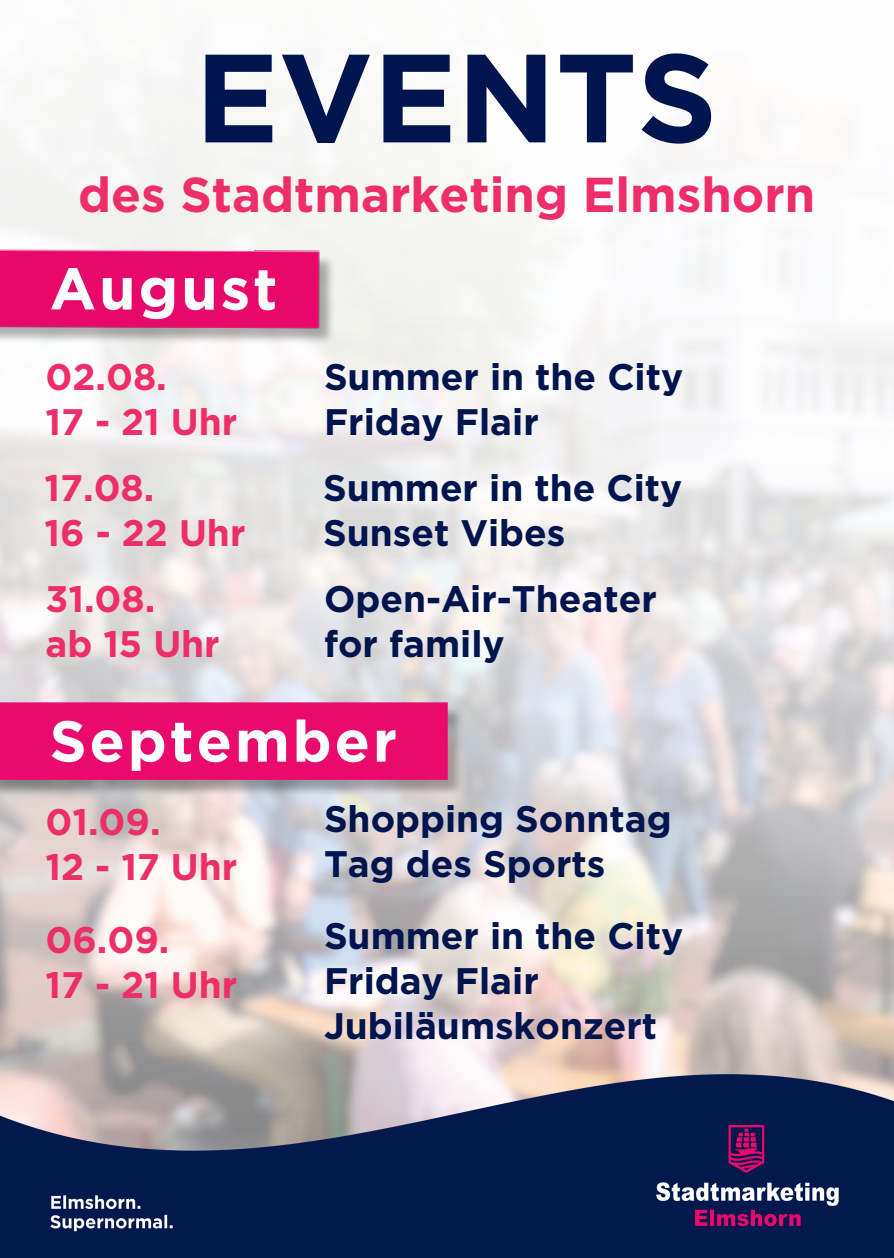
<style>
.page{position:relative;width:894px;height:1258px;background:#fff}
.page>*{position:absolute;margin:0;border:0;box-sizing:border-box;transform-origin:0 0}
.t1{font:700 125.4px "Gotham";color:#00144e}
.t2{font:700 58.8px "Gotham";letter-spacing:.045em;color:#fff}
.t3{font:700 57.9px "Gotham";letter-spacing:.05em;color:#fff}
.t4{font:700 48.9px "Gotham";color:#ee2e69}
.t5{font:700 36.9px/45px "Gotham";color:#00144e}
.t6{font:700 36.9px "Gotham";color:#ee2e69}
</style>
<div class="page">
<img style="left:0;top:1058px;width:893px;height:200px">
<img style="left:0;top:249px;width:406px;height:100px">
<img style="left:0;top:701px;width:534px;height:99px">
<p class="t1" style="left:195px;top:22px;width:523px">EVENTS</p>
<h2 class="t4" style="left:78px;top:165px;width:738px">des Stadtmarketing Elmshorn</h2>
<h1 class="t2" style="left:50px;top:253px;width:229px">August</h1>
<p class="t6" style="left:45px;top:355px;width:123px">02.08.</p>
<p class="t6" style="left:45px;top:400px;width:193px">17 - 21 Uhr</p>
<p class="t6" style="left:45px;top:465px;width:111px">17.08.</p>
<p class="t6" style="left:45px;top:510px;width:202px">16 - 22 Uhr</p>
<p class="t6" style="left:45px;top:576px;width:111px">31.08.</p>
<p class="t6" style="left:45px;top:621px;width:176px">ab 15 Uhr</p>
<p class="t5" style="left:324px;top:354px;width:360px">Summer in the City</p>
<p class="t5" style="left:324px;top:399px;width:216px">Friday Flair</p>
<p class="t5" style="left:323px;top:465px;width:360px">Summer in the City</p>
<p class="t5" style="left:323px;top:510px;width:244px">Sunset Vibes</p>
<p class="t5" style="left:324px;top:576px;width:334px">Open-Air-Theater</p>
<p class="t5" style="left:324px;top:621px;width:182px">for family</p>
<p class="t3" style="left:50px;top:706px;width:349px">September</p>
<p class="t6" style="left:45px;top:800px;width:117px">01.09.</p>
<p class="t6" style="left:45px;top:845px;width:193px">12 - 17 Uhr</p>
<p class="t6" style="left:45px;top:917px;width:125px">06.09.</p>
<p class="t6" style="left:45px;top:962px;width:193px">17 - 21 Uhr</p>
<h2 class="t5" style="left:324px;top:796px;width:349px">Shopping Sonntag</h2>
<p class="t5" style="left:324px;top:841px;width:283px">Tag des Sports</p>
<p class="t5" style="left:324px;top:913px;width:360px">Summer in the City</p>
<p class="t5" style="left:324px;top:958px;width:335px">Friday Flair<br>Jubiläumskonzert</p>
</div>
